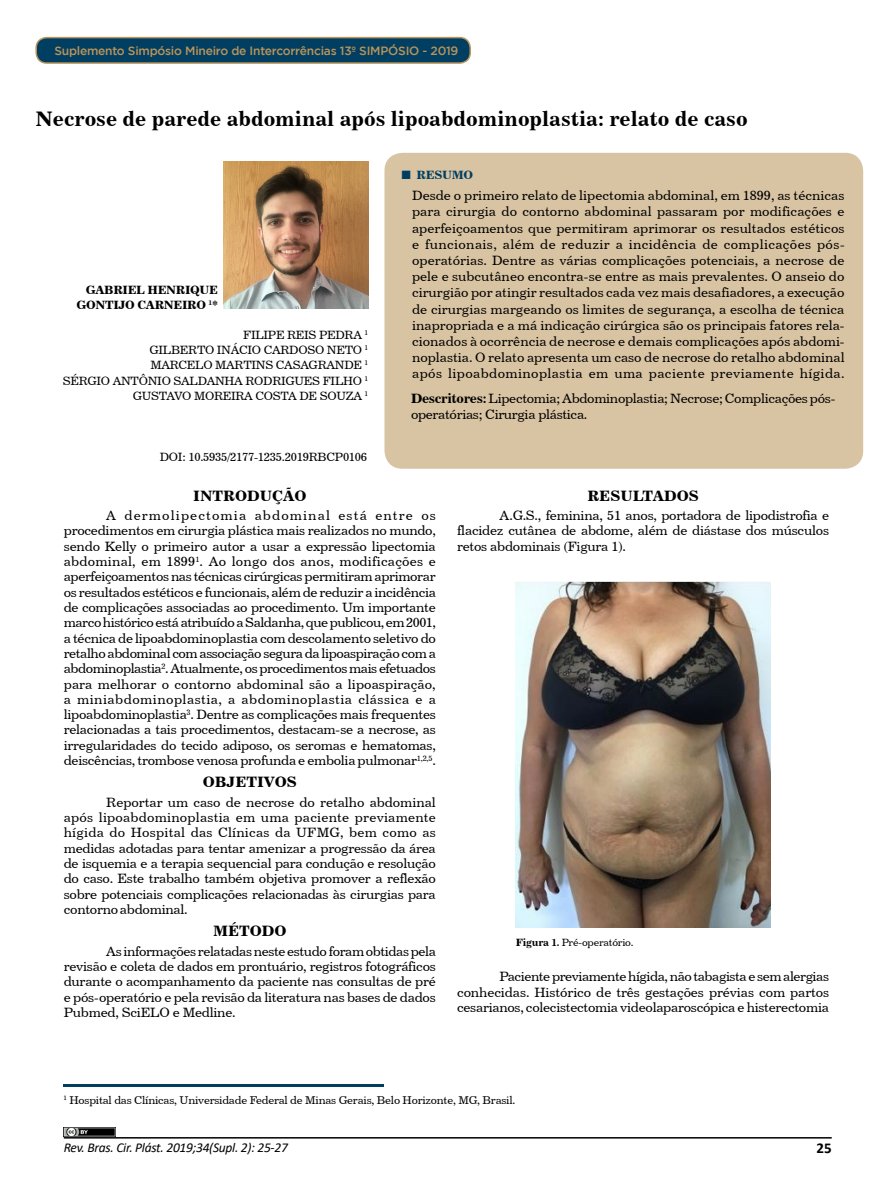
<style>
.page{position:relative;width:893px;height:1191px;background:#fff}
.page>*{position:absolute;margin:0;border:0;box-sizing:border-box;transform-origin:0 0}
.t1{font:21px "Century 731 BT Bold A";color:#000}
.t2{font:15px "Century 731 BT Bold A";color:#000}
.t3{font:700 15px "Calibri";color:#000}
.t4{font:13.5px/15.3px "Century 731 BT Roman A";letter-spacing:-.02em;color:#000;text-align:justify}
.t5{font:italic 13.5px "Calibri";letter-spacing:-.02em;color:#000}
.t6{font:12px/15.3px "Century 731 BT Roman A";letter-spacing:-.025em;color:#000;text-align:right}
.t7{font:500 12px "Gotham";letter-spacing:-.02em;color:#ba945a}
.t8{font:12px/15.3px "Century 731 BT Bold A";letter-spacing:-.025em;color:#000;text-align:right}
.t9{font:12px "Century 731 BT Bold A";letter-spacing:-.02em;color:#003e62}
.t10{font:11.25px "Century 731 BT Roman A";letter-spacing:-.02em;color:#000}
.t11{font:10.5px "Century 731 BT Roman A";letter-spacing:-.02em;color:#000}
.s1{font-family:"Times New Roman";font-weight:700;font-size:18px}
.s2{font-family:"Century 731 BT Bold A"}
</style>
<div class="page">
<hr style="left:64px;top:1137px;width:768px;height:1px;background:#000">
<div style="left:384px;top:153px;width:479px;height:316px;background:#d8c3a2;border-radius:18px"></div>
<hr style="left:63px;top:1084px;width:321px;height:3px;background:#003e62">
<img style="left:224px;top:162px;width:144px;height:146px">
<img style="left:64px;top:1127px;width:51px;height:9px">
<img style="left:516px;top:581px;width:254px;height:346px">
<div style="left:36px;top:38px;width:434px;height:25px;background:#003e62;border-radius:10px"></div>
<div style="left:35px;top:37px;width:436px;height:27px;border:2px solid #ba945a;border-radius:10px"></div>
<p class="t7" style="left:54px;top:44px;width:405px">Suplemento Simpósio Mineiro de Intercorrências 13º SIMPÓSIO - 2019</p>
<h1 class="t1" style="left:35px;top:106px;width:714px">Necrose de parede abdominal após lipoabdominoplastia: relato de caso</h1>
<p class="t8" style="left:77px;top:282px;width:143px">GABRIEL HENRIQUE<br>GONTIJO CARNEIRO <sup>1</sup>*</p>
<p class="t6" style="left:63px;top:327px;width:307px">FILIPE REIS PEDRA <sup>1<br></sup>GILBERTO INÁCIO CARDOSO NETO <sup>1<br></sup>MARCELO MARTINS CASAGRANDE <sup>1<br></sup>SÉRGIO ANTÔNIO SALDANHA RODRIGUES FILHO <sup>1<br></sup>GUSTAVO MOREIRA COSTA DE SOUZA <sup>1</sup></p>
<p class="t6" style="left:160px;top:449px;width:209px">DOI: 10.5935/2177-1235.2019RBCP0106</p>
<p class="t9" style="left:401px;top:167px;width:74px"><span class="s1">■</span> RESUMO</p>
<p class="t4" style="left:412px;top:187px;width:434px;line-height:16.2px">Desde o primeiro relato de lipectomia abdominal, em 1899, as técnicas para cirurgia do contorno abdominal passaram por modificações e aperfeiçoamentos que permitiram aprimorar os resultados estéticos e funcionais, além de reduzir a incidência de complicações pós&shy;operatórias. Dentre as várias complicações potenciais, a necrose de pele e subcutâneo encontra-se entre as mais prevalentes. O anseio do cirurgião por atingir resultados cada vez mais desafiadores, a execução de cirurgias margeando os limites de segurança, a escolha de técnica inapropriada e a má indicação cirúrgica são os principais fatores rela&shy;cionados à ocorrência de necrose e demais complicações após abdomi&shy;noplastia. O relato apresenta um caso de necrose do retalho abdominal após lipoabdominoplastia em uma paciente previamente hígida.</p>
<p class="t4" style="left:411px;top:390px;width:426px;line-height:16.2px"><span class="s2">Descritores:</span> Lipectomia; Abdominoplastia; Necrose; Complicações pós&shy;operatórias; Cirurgia plástica.</p>
<p class="t2" style="left:193px;top:486px;width:115px">INTRODUÇÃO</p>
<p class="t4" style="left:64px;top:507px;width:374px;text-indent:43px">A dermolipectomia abdominal está entre os procedimentos em cirurgia plástica mais realizados no mundo, sendo Kelly o primeiro autor a usar a expressão lipectomia abdominal, em 1899<sup>1</sup>. Ao longo dos anos, modificações e aperfeiçoamentos nas técnicas cirúrgicas permitiram aprimorar os resultados estéticos e funcionais, além de reduzir a incidência de complicações associadas ao procedimento. Um importante marco histórico está atribuído a Saldanha, que publicou, em 2001, a técnica de lipoabdominoplastia com descolamento seletivo do retalho abdominal com associação segura da lipoaspiração com a abdominoplastia<sup>2</sup>. Atualmente, os procedimentos mais efetuados para melhorar o contorno abdominal são a lipoaspiração, a miniabdominoplastia, a abdominoplastia clássica e a lipoabdominoplastia<sup>3</sup>. Dentre as complicações mais frequentes relacionadas a tais procedimentos, destacam-se a necrose, as irregularidades do tecido adiposo, os seromas e hematomas, deiscências, trombose venosa profunda e embolia pulmonar<sup>1,2,5</sup>.</p>
<p class="t2" style="left:203px;top:773px;width:95px">OBJETIVOS</p>
<p class="t4" style="left:64px;top:794px;width:374px;text-indent:43px">Reportar um caso de necrose do retalho abdominal após lipoabdominoplastia em uma paciente previamente hígida do Hospital das Clínicas da UFMG, bem como as medidas adotadas para tentar amenizar a progressão da área de isquemia e a terapia sequencial para condução e resolução do caso. Este trabalho também objetiva promover a reflexão sobre potenciais complicações relacionadas às cirurgias para contorno abdominal.</p>
<p class="t2" style="left:213px;top:921px;width:75px">MÉTODO</p>
<p class="t4" style="left:64px;top:943px;width:374px;text-indent:43px">As informações relatadas neste estudo foram obtidas pela revisão e coleta de dados em prontuário, registros fotográficos durante o acompanhamento da paciente nas consultas de pré e pós-operatório e pela revisão da literatura nas bases de dados Pubmed, SciELO e Medline.</p>
<p class="t2" style="left:587px;top:486px;width:113px">RESULTADOS</p>
<p class="t4" style="left:457px;top:507px;width:374px;text-indent:43px">A.G.S., feminina, 51 anos, portadora de lipodistrofia e flacidez cutânea de abdome, além de diástase dos músculos retos abdominais (Figura 1).</p>
<p class="t11" style="left:516px;top:935px;width:119px"><span class="s2">Figura 1.</span> Pré-operatório.</p>
<p class="t4" style="left:457px;top:968px;width:374px;text-indent:43px">Paciente previamente hígida, não tabagista e sem alergias conhecidas. Histórico de três gestações prévias com partos cesarianos, colecistectomia videolaparoscópica e histerectomia</p>
<p class="t10" style="left:63px;top:1093px;width:453px"><sup>1</sup> Hospital das Clínicas, Universidade Federal de Minas Gerais, Belo Horizonte, MG, Brasil.</p>
<p class="t5" style="left:64px;top:1138px;width:226px">Rev. Bras. Cir. Plást. 2019;34(Supl. 2): 25-27</p>
<p class="t3" style="left:816px;top:1137px;width:17px">25</p>
</div>
